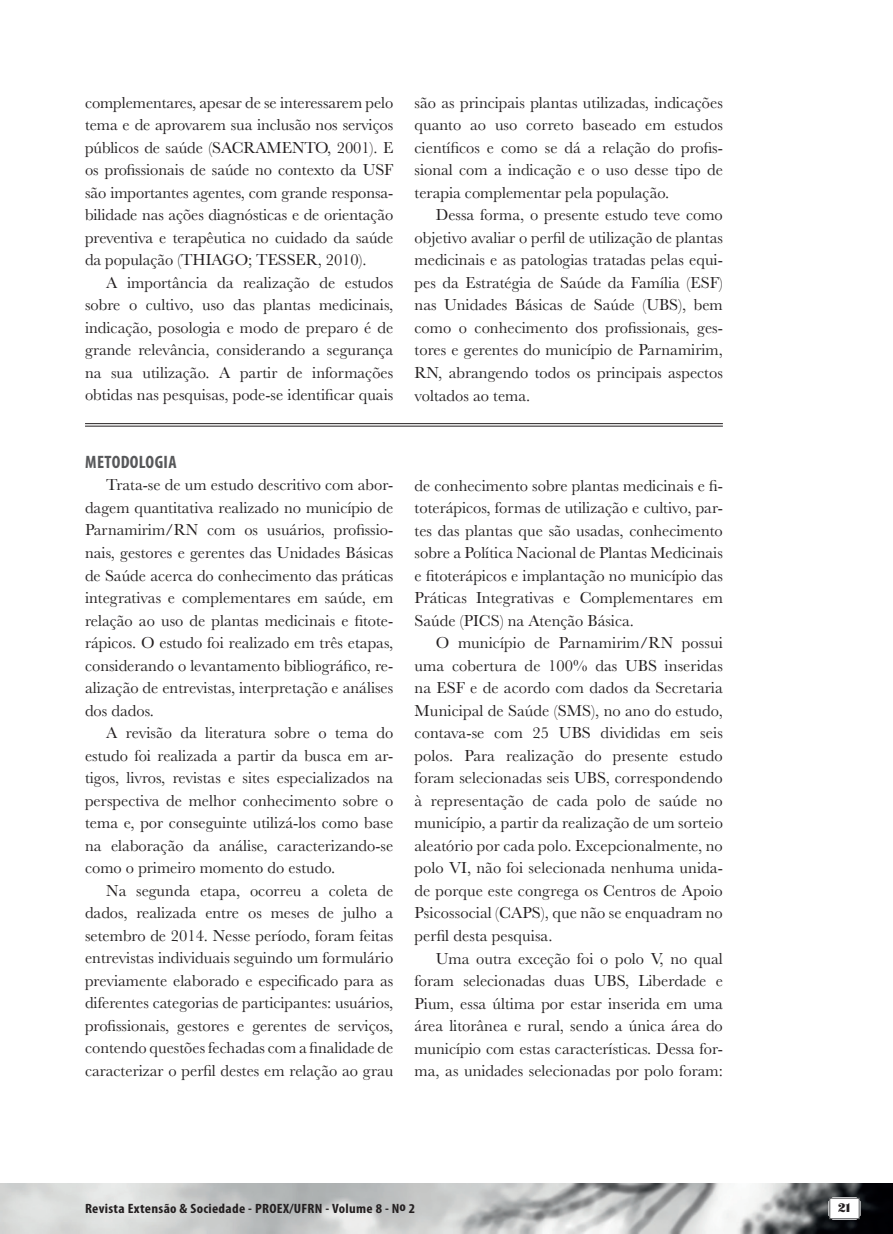
<style>
.page{position:relative;width:893px;height:1234px;background:#fff}
.page>*{position:absolute;margin:0;border:0;box-sizing:border-box;transform-origin:0 0}
.t1{font:700 condensed 18px "Myriad Pro";letter-spacing:.02em;color:#57585a}
.t2{font:16.5px/22.5px "Baskerville";color:#231f20;text-align:justify}
.t3{font:700 condensed 13.5px "Myriad Pro";letter-spacing:.02em;color:#231f20;scale:1.1 1}
.t4{font:12px "Escafina Low";color:#231f20;scale:1.1 1}
</style>
<div class="page">
<img style="left:0;top:1183px;width:893px;height:50px">
<hr style="left:85px;top:423px;width:638px;height:1px;background:#231f20">
<hr style="left:85px;top:426px;width:638px;height:1px;background:#231f20">
<svg style="left:828px;top:1196px;width:33px;height:23px"></svg>
<div style="left:829px;top:1197px;width:30px;height:21px;background:#fff;border:1px solid #57585a"></div>
<p class="t2" style="left:85px;top:91px;width:310px">complementares, apesar de se interessarem pelo tema e de aprovarem sua inclusão nos serviços públicos de saúde (SACRAMENTO, 2001). E os profissionais de saúde no contexto da USF são importantes agentes, com grande responsa&shy;bilidade nas ações diagnósticas e de orientação preventiva e terapêutica no cuidado da saúde da população (THIAGO; TESSER, 2010).</p>
<p class="t2" style="left:85px;top:271px;width:310px;text-indent:21px">A importância da realização de estudos sobre o cultivo, uso das plantas medicinais, indicação, posologia e modo de preparo é de grande relevância, considerando a segurança na sua utilização. A partir de informações obtidas nas pesquisas, pode-se identificar quais</p>
<p class="t1" style="left:85px;top:452px;width:93px">METODOLOGIA</p>
<p class="t2" style="left:85px;top:474px;width:310px;text-indent:21px">Trata-se de um estudo descritivo com abor&shy;dagem quantitativa realizado no município de Parnamirim/RN com os usuários, profissio&shy;nais, gestores e gerentes das Unidades Básicas de Saúde acerca do conhecimento das práticas integrativas e complementares em saúde, em relação ao uso de plantas medicinais e fitote&shy;rápicos. O estudo foi realizado em três etapas, considerando o levantamento bibliográfico, re&shy;alização de entrevistas, interpretação e análises dos dados.</p>
<p class="t2" style="left:85px;top:721px;width:310px;text-indent:21px">A revisão da literatura sobre o tema do estudo foi realizada a partir da busca em ar&shy;tigos, livros, revistas e sites especializados na perspectiva de melhor conhecimento sobre o tema e, por conseguinte utilizá-los como base na elaboração da análise, caracterizando-se como o primeiro momento do estudo.</p>
<p class="t2" style="left:85px;top:879px;width:310px;text-indent:21px">Na segunda etapa, ocorreu a coleta de dados, realizada entre os meses de julho a setembro de 2014. Nesse período, foram feitas entrevistas individuais seguindo um formulário previamente elaborado e especificado para as diferentes categorias de participantes: usuários, profissionais, gestores e gerentes de serviços, contendo questões fechadas com a finalidade de caracterizar o perfil destes em relação ao grau</p>
<p class="t2" style="left:415px;top:91px;width:310px">são as principais plantas utilizadas, indicações quanto ao uso correto baseado em estudos científicos e como se dá a relação do profis&shy;sional com a indicação e o uso desse tipo de terapia complementar pela população.</p>
<p class="t2" style="left:415px;top:204px;width:310px;text-indent:21px">Dessa forma, o presente estudo teve como objetivo avaliar o perfil de utilização de plantas medicinais e as patologias tratadas pelas equi&shy;pes da Estratégia de Saúde da Família (ESF) nas Unidades Básicas de Saúde (UBS), bem como o conhecimento dos profissionais, ges&shy;tores e gerentes do município de Parnamirim, RN, abrangendo todos os principais aspectos voltados ao tema.</p>
<p class="t2" style="left:415px;top:474px;width:310px">de conhecimento sobre plantas medicinais e fi&shy;toterápicos, formas de utilização e cultivo, par&shy;tes das plantas que são usadas, conhecimento sobre a Política Nacional de Plantas Medicinais e fitoterápicos e implantação no município das Práticas Integrativas e Complementares em Saúde (PICS) na Atenção Básica.</p>
<p class="t2" style="left:415px;top:631px;width:310px;text-indent:21px">O município de Parnamirim/RN possui uma cobertura de 100% das UBS inseridas na ESF e de acordo com dados da Secretaria Municipal de Saúde (SMS), no ano do estudo, contava-se com 25 UBS divididas em seis polos. Para realização do presente estudo foram selecionadas seis UBS, correspondendo à representação de cada polo de saúde no município, a partir da realização de um sorteio aleatório por cada polo. Excepcionalmente, no polo VI, não foi selecionada nenhuma unida&shy;de porque este congrega os Centros de Apoio Psicossocial (CAPS), que não se enquadram no perfil desta pesquisa.</p>
<p class="t2" style="left:415px;top:946px;width:310px;text-indent:21px">Uma outra exceção foi o polo V, no qual foram selecionadas duas UBS, Liberdade e Pium, essa última por estar inserida em uma área litorânea e rural, sendo a única área do município com estas características. Dessa for&shy;ma, as unidades selecionadas por polo foram:</p>
<p class="t3" style="left:85px;top:1200px;width:302px">Revista Extensão &amp; Sociedade - PROEX/UFRN - Volume 8 - No 2</p>
<p class="t4" style="left:838px;top:1199px;width:13px">21</p>
</div>
